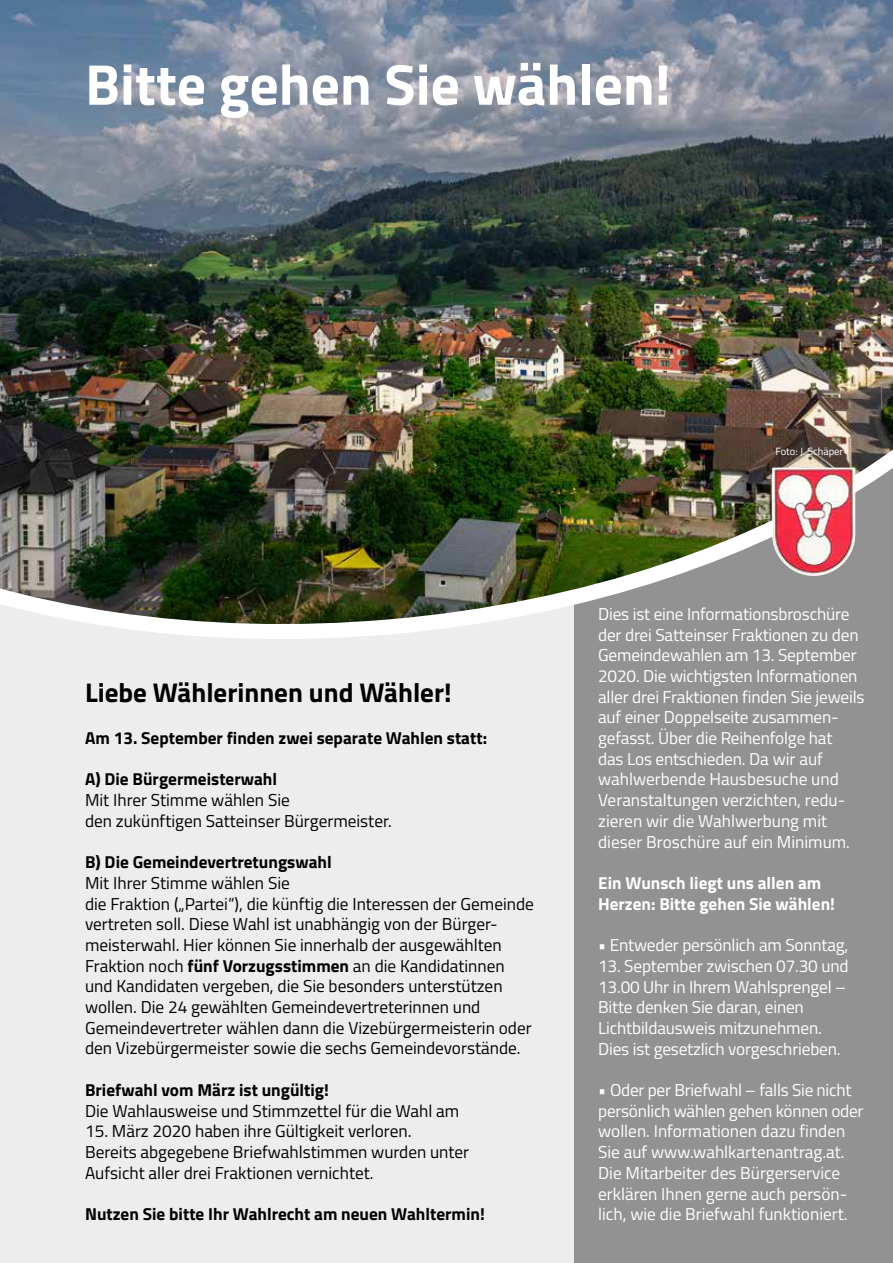
<style>
.page{position:relative;width:893px;height:1263px;background:#fff}
.page>*{position:absolute;margin:0;border:0;box-sizing:border-box;transform-origin:0 0}
.t1{font:700 57.45px "Titillium Web";color:#fff}
.t2{font:700 27px "Titillium Web";color:#000}
.t3{font:17.25px/20.7px "Titillium Web";letter-spacing:-.01em;color:#fff}
.t4{font:17.25px/20.7px "Titillium Web";color:#000}
.t5{font:700 17.25px "Titillium Web";color:#000}
.t6{font:700 17.25px/20.7px "Titillium Web";color:#fff}
.t7{font:10.5px "Titillium Web";color:#fff}
.s1{font-weight:700}
</style>
<div class="page">
<div style="left:0;top:495px;width:574px;height:768px;background:#ededed"></div>
<div style="left:574px;top:453px;width:319px;height:810px;background:#929292"></div>
<img style="left:0;top:0;width:893px;height:639px">
<img style="left:773px;top:468px;width:82px;height:108px">
<h1 class="t1" style="left:85px;top:41px;width:587px">Bitte gehen Sie wählen!</h1>
<p class="t7" style="left:775px;top:443px;width:69px">Foto: J. Schäper</p>
<h2 class="t2" style="left:85px;top:672px;width:368px">Liebe Wählerinnen und Wähler!</h2>
<p class="t5" style="left:85px;top:725px;width:404px">Am 13. September finden zwei separate Wahlen statt:</p>
<p class="t5" style="left:85px;top:766px;width:194px">A) Die Bürgermeisterwahl</p>
<p class="t4" style="left:85px;top:789px;width:308px">Mit Ihrer Stimme wählen Sie<br>den zukünftigen Satteinser Bürgermeister.</p>
<p class="t5" style="left:85px;top:849px;width:248px">B) Die Gemeindevertretungswahl</p>
<p class="t4" style="left:85px;top:871px;width:450px">Mit Ihrer Stimme wählen Sie<br>die Fraktion („Partei“), die künftig die Interessen der Gemeinde vertreten soll. Diese Wahl ist unabhängig von der Bürger&shy;meisterwahl. Hier können Sie innerhalb der ausgewählten Fraktion noch <span class="s1">fünf Vorzugsstimmen</span> an die Kandidatinnen und Kandidaten vergeben, die Sie besonders unterstützen wollen. Die 24 gewählten Gemeindevertreterinnen und Gemeindevertreter wählen dann die Vizebürgermeisterin oder den Vizebürgermeister sowie die sechs Gemeindevorstände.</p>
<p class="t5" style="left:85px;top:1076px;width:245px">Briefwahl vom März ist ungültig!</p>
<p class="t4" style="left:85px;top:1099px;width:376px">Die Wahlausweise und Stimmzettel für die Wahl am</p>
<p class="t4" style="left:85px;top:1120px;width:386px">15. März 2020 haben ihre Gültigkeit verloren.<br>Bereits abgegebene Briefwahlstimmen wurden unter<br>Aufsicht aller drei Fraktionen vernichtet.</p>
<p class="t5" style="left:85px;top:1201px;width:401px">Nutzen Sie bitte Ihr Wahlrecht am neuen Wahltermin!</p>
<p class="t3" style="left:598px;top:603px;width:268px">Dies ist eine Informationsbroschüre der drei Satteinser Fraktionen zu den Gemeindewahlen am 13. September 2020. Die wichtigsten Informationen aller drei Fraktionen finden Sie jeweils auf einer Doppelseite zusammen&shy;gefasst. Über die Reihenfolge hat<br>das Los entschieden. Da wir auf wahlwerbende Hausbesuche und Veranstaltungen verzichten, redu&shy;zieren wir die Wahlwerbung mit dieser Broschüre auf ein Minimum.</p>
<p class="t6" style="left:598px;top:872px;width:238px">Ein Wunsch liegt uns allen am<br>Herzen: Bitte gehen Sie wählen!</p>
<p class="t3" style="left:598px;top:934px;width:252px">• Entweder persönlich am Sonntag,</p>
<p class="t3" style="left:598px;top:954px;width:252px">13. September zwischen 07.30 und 13.00 Uhr in Ihrem Wahlsprengel – Bitte denken Sie daran, einen Lichtbildausweis mitzunehmen.<br>Dies ist gesetzlich vorgeschrieben.</p>
<p class="t3" style="left:598px;top:1079px;width:267px">• Oder per Briefwahl – falls Sie nicht persönlich wählen gehen können oder wollen. Informationen dazu finden Sie auf www.wahlkartenantrag.at.<br>Die Mitarbeiter des Bürgerservice erklären Ihnen gerne auch persön&shy;lich, wie die Briefwahl funktioniert.</p>
</div>
